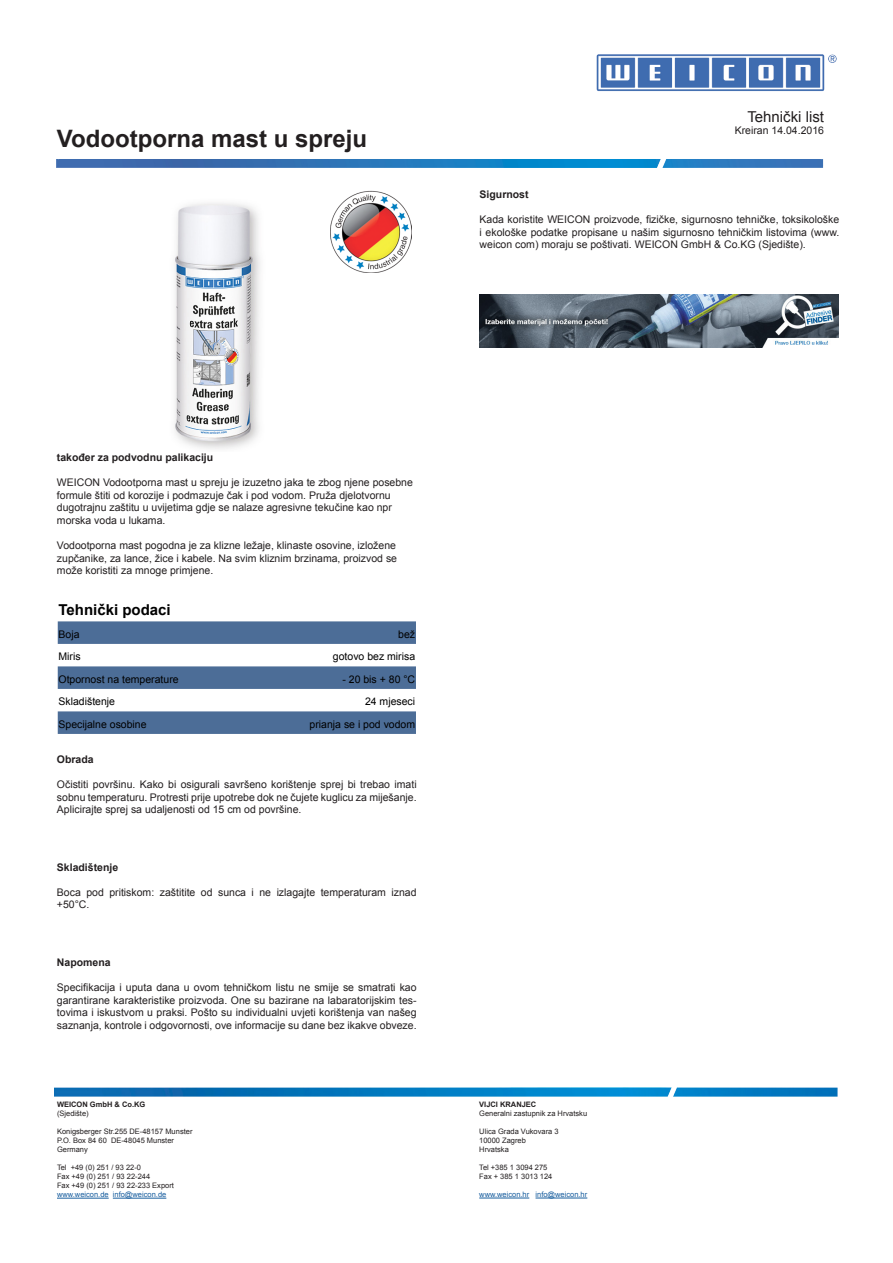
<style>
.page{position:relative;width:893px;height:1263px;background:#fff}
.page>*{position:absolute;margin:0;border:0;box-sizing:border-box;transform-origin:0 0}
.t1{font:700 24px "Arial";color:#231f20}
.t2{font:700 15px "Arial";color:#000}
.t3{font:15px "Arial";color:#231f20}
.t4{font:10.5px/12.6px "Arial";color:#231f20;text-align:justify}
.t5{font:10.5px "Arial";color:#000}
.t6{font:700 10.5px "Arial";color:#231f20}
.t7{font:7.5px "Arial";color:#231f20}
.t8{font:7.5px "Arial";color:#175d9e}
.t9{font:700 7.5px "Arial";color:#231f20}
</style>
<div class="page">
<img style="left:57px;top:54px;width:779px;height:113px">
<img style="left:54px;top:1087px;width:784px;height:10px">
<img style="left:174px;top:203px;width:157px;height:246px">
<svg style="left:58px;top:621px;width:358px;height:113px"></svg>
<hr style="left:57px;top:1198px;width:52px;height:1px;background:#175d9e">
<hr style="left:113px;top:1198px;width:53px;height:1px;background:#175d9e">
<hr style="left:479px;top:1198px;width:50px;height:1px;background:#175d9e">
<hr style="left:535px;top:1198px;width:52px;height:1px;background:#175d9e">
<img style="left:331px;top:190px;width:80px;height:82px">
<img style="left:480px;top:295px;width:359px;height:52px">
<p class="t1" style="left:57px;top:121px;width:312px">Vodootporna mast u spreju</p>
<p class="t3" style="left:747px;top:106px;width:78px">Tehnički list</p>
<p class="t4" style="left:735px;top:124px;width:91px">Kreiran 14.04.2016</p>
<p class="t6" style="left:480px;top:187px;width:51px">Sigurnost</p>
<p class="t4" style="left:480px;top:213px;width:361px">Kada koristite WEICON proizvode, fizičke, sigurnosno tehničke, toksikološke i ekološke podatke propisane u našim sigurnosno tehničkim listovima (www. weicon com) moraju se poštivati. WEICON GmbH &amp; Co.KG (Sjedište).</p>
<p class="t6" style="left:57px;top:450px;width:158px">također za podvodnu palikaciju</p>
<p class="t4" style="left:57px;top:476px;width:358px;text-align:left">WEICON Vodootporna mast u spreju je izuzetno jaka te zbog njene posebne formule štiti od korozije i podmazuje čak i pod vodom. Pruža djelotvornu dugotrajnu zaštitu u uvijetima gdje se nalaze agresivne tekučine kao npr morska voda u lukama.</p>
<p class="t4" style="left:57px;top:539px;width:342px">Vodootporna mast pogodna je za klizne ležaje, klinaste osovine, izložene zupčanike, za lance, žice i kabele. Na svim kliznim brzinama, proizvod se može koristiti za mnoge primjene.</p>
<p class="t2" style="left:58px;top:599px;width:114px">Tehnički podaci</p>
<p class="t5" style="left:58px;top:627px;width:23px">Boja</p>
<p class="t5" style="left:398px;top:627px;width:18px">bež</p>
<p class="t5" style="left:58px;top:649px;width:24px">Miris</p>
<p class="t5" style="left:333px;top:649px;width:84px">gotovo bez mirisa</p>
<p class="t5" style="left:58px;top:672px;width:122px">Otpornost na temperature</p>
<p class="t5" style="left:342px;top:672px;width:74px">- 20 bis + 80 °C</p>
<p class="t5" style="left:58px;top:694px;width:58px">Skladištenje</p>
<p class="t5" style="left:365px;top:694px;width:52px">24 mjeseci</p>
<p class="t5" style="left:58px;top:717px;width:90px">Specijalne osobine</p>
<p class="t5" style="left:310px;top:717px;width:107px">prianja se i pod vodom</p>
<p class="t6" style="left:57px;top:752px;width:38px">Obrada</p>
<p class="t4" style="left:57px;top:778px;width:361px">Očistiti površinu. Kako bi osigurali savršeno korištenje sprej bi trebao imati sobnu temperaturu. Protresti prije upotrebe dok ne čujete kuglicu za miješanje.<br>Aplicirajte sprej sa udaljenosti od 15 cm od površine.</p>
<p class="t6" style="left:57px;top:859px;width:63px">Skladištenje</p>
<p class="t4" style="left:57px;top:886px;width:361px">Boca pod pritiskom: zaštitite od sunca i ne izlagajte temperaturam iznad +50°C.</p>
<p class="t6" style="left:57px;top:955px;width:55px">Napomena</p>
<p class="t4" style="left:57px;top:981px;width:361px">Specifikacija i uputa dana u ovom tehničkom listu ne smije se smatrati kao garantirane karakteristike proizvoda. One su bazirane na labaratorijskim tes&shy;tovima i iskustvom u praksi. Pošto su individualni uvjeti korištenja van našeg saznanja, kontrole i odgovornosti, ove informacije su dane bez ikakve obveze.</p>
<p class="t9" style="left:57px;top:1099px;width:90px">WEICON GmbH &amp; Co.KG</p>
<p class="t7" style="left:57px;top:1108px;width:33px">(Sjedište)</p>
<p class="t7" style="left:57px;top:1126px;width:137px">Konigsberger Str.255 DE-48157 Munster</p>
<p class="t7" style="left:57px;top:1135px;width:119px">P.O. Box 84 60 DE-48045 Munster</p>
<p class="t7" style="left:57px;top:1144px;width:32px">Germany</p>
<p class="t7" style="left:57px;top:1162px;width:86px">Tel +49 (0) 251 / 93 22-0</p>
<p class="t7" style="left:57px;top:1171px;width:95px">Fax +49 (0) 251 / 93 22-244</p>
<p class="t7" style="left:57px;top:1180px;width:118px">Fax +49 (0) 251 / 93 22-233 Export</p>
<p class="t8" style="left:57px;top:1189px;width:111px">www.weicon.de info@weicon.de</p>
<p class="t9" style="left:479px;top:1099px;width:59px">VIJCI KRANJEC</p>
<p class="t7" style="left:479px;top:1108px;width:109px">Generalni zastupnik za Hrvatsku</p>
<p class="t7" style="left:479px;top:1126px;width:81px">Ulica Grada Vukovara 3</p>
<p class="t7" style="left:479px;top:1135px;width:48px">10000 Zagreb</p>
<p class="t7" style="left:479px;top:1144px;width:31px">Hrvatska</p>
<p class="t7" style="left:479px;top:1162px;width:70px">Tel +385 1 3094 275</p>
<p class="t7" style="left:479px;top:1171px;width:75px">Fax + 385 1 3013 124</p>
<p class="t8" style="left:479px;top:1189px;width:110px">www.weicon.hr info@weicon.hr</p>
</div>
